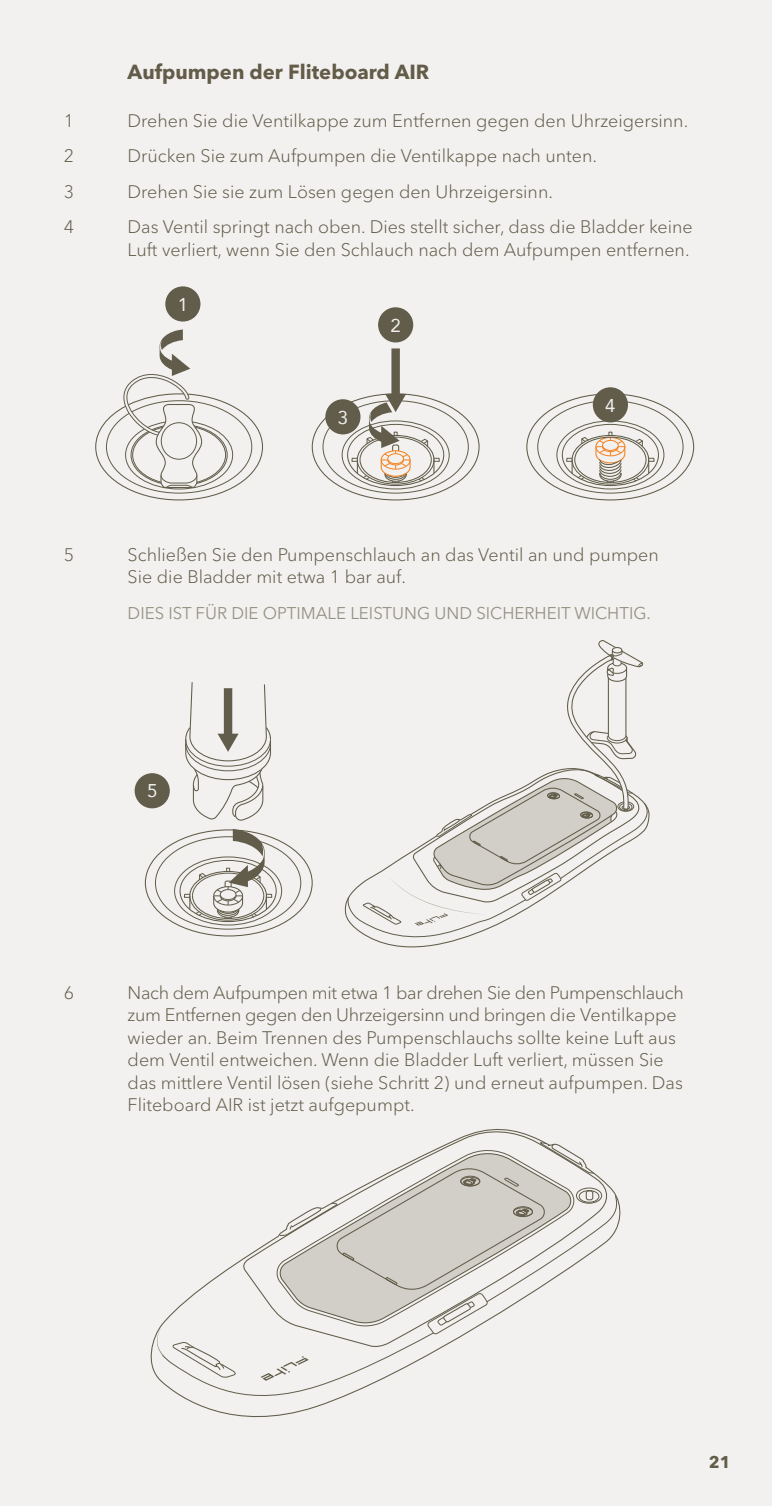
<style>
.page{position:relative;width:772px;height:1506px;background:#fff}
.page>*{position:absolute;margin:0;border:0;box-sizing:border-box;transform-origin:0 0}
.t1{font:700 20.25px "Avenir Next LT Pro";color:#625c49}
.t2{font:18.45px "Avenir";color:#eff0f0}
.t3{font:300 18px/22.5px "Avenir Next LT Pro";color:#625c49}
.t4{font:16.88px "Avenir Next LT Pro";color:#959182}
.t5{font:700 16.88px "Avenir Next LT Pro";color:#625c49}
</style>
<div class="page">
<div style="left:0;top:0;width:772px;height:1505px;background:#f2f1f0"></div>
<svg style="left:185px;top:682px;width:86px;height:139px"></svg>
<svg style="left:179px;top:829px;width:98px;height:93px"></svg>
<div style="left:135px;top:773px;width:35px;height:35px;background:#625d4a;border-radius:50%"></div>
<div style="left:378px;top:307px;width:35px;height:35px;background:#625d4a;border-radius:50%"></div>
<div style="left:165px;top:286px;width:35px;height:35px;background:#625d4a;border-radius:50%"></div>
<svg style="left:561px;top:424px;width:98px;height:62px"></svg>
<svg style="left:346px;top:348px;width:99px;height:138px"></svg>
<svg style="left:95px;top:329px;width:168px;height:172px"></svg>
<div style="left:325px;top:399px;width:35px;height:35px;background:#625d4a;border-radius:50%"></div>
<div style="left:593px;top:387px;width:35px;height:35px;background:#625d4a;border-radius:50%"></div>
<svg style="left:346px;top:640px;width:304px;height:301px"></svg>
<svg style="left:150px;top:1128px;width:471px;height:290px"></svg>
<svg style="left:157px;top:1142px;width:461px;height:267px"></svg>
<p class="t1" style="left:128px;top:60px;width:303px">Aufpumpen der Fliteboard AIR</p>
<p class="t3" style="left:64px;top:110px;width:12px">1</p>
<p class="t3" style="left:128px;top:110px;width:562px">Drehen Sie die Ventilkappe zum Entfernen gegen den Uhrzeigersinn.</p>
<p class="t3" style="left:64px;top:145px;width:12px">2</p>
<p class="t3" style="left:128px;top:145px;width:471px">Drücken Sie zum Aufpumpen die Ventilkappe nach unten.</p>
<p class="t3" style="left:64px;top:180px;width:12px">3</p>
<p class="t3" style="left:128px;top:180px;width:427px">Drehen Sie sie zum Lösen gegen den Uhrzeigersinn.</p>
<p class="t3" style="left:64px;top:215px;width:12px">4</p>
<p class="t3" style="left:128px;top:215px;width:567px">Das Ventil springt nach oben. Dies stellt sicher, dass die Bladder keine<br>Luft verliert, wenn Sie den Schlauch nach dem Aufpumpen entfernen.</p>
<p class="t2" style="left:178px;top:289px;width:12px">1</p>
<p class="t2" style="left:338px;top:402px;width:12px">3</p>
<p class="t2" style="left:390px;top:310px;width:12px">2</p>
<p class="t2" style="left:605px;top:390px;width:12px">4</p>
<p class="t3" style="left:64px;top:543px;width:12px">5</p>
<p class="t3" style="left:128px;top:543px;width:533px">Schließen Sie den Pumpenschlauch an das Ventil an und pumpen<br>Sie die Bladder mit etwa 1 bar auf.</p>
<p class="t4" style="left:128px;top:602px;width:525px">DIES IST FÜR DIE OPTIMALE LEISTUNG UND SICHERHEIT WICHTIG.</p>
<p class="t2" style="left:147px;top:776px;width:12px">5</p>
<p class="t3" style="left:64px;top:980px;width:12px">6</p>
<p class="t3" style="left:128px;top:980px;width:558px">Nach dem Aufpumpen mit etwa 1 bar drehen Sie den Pumpenschlauch zum Entfernen gegen den Uhrzeigersinn und bringen die Ventilkappe wieder an. Beim Trennen des Pumpenschlauchs sollte keine Luft aus dem Ventil entweichen. Wenn die Bladder Luft verliert, müssen Sie das mittlere Ventil lösen (siehe Schritt 2) und erneut aufpumpen. Das Fliteboard AIR ist jetzt aufgepumpt.</p>
<p class="t5" style="left:709px;top:1451px;width:23px">21</p>
</div>
